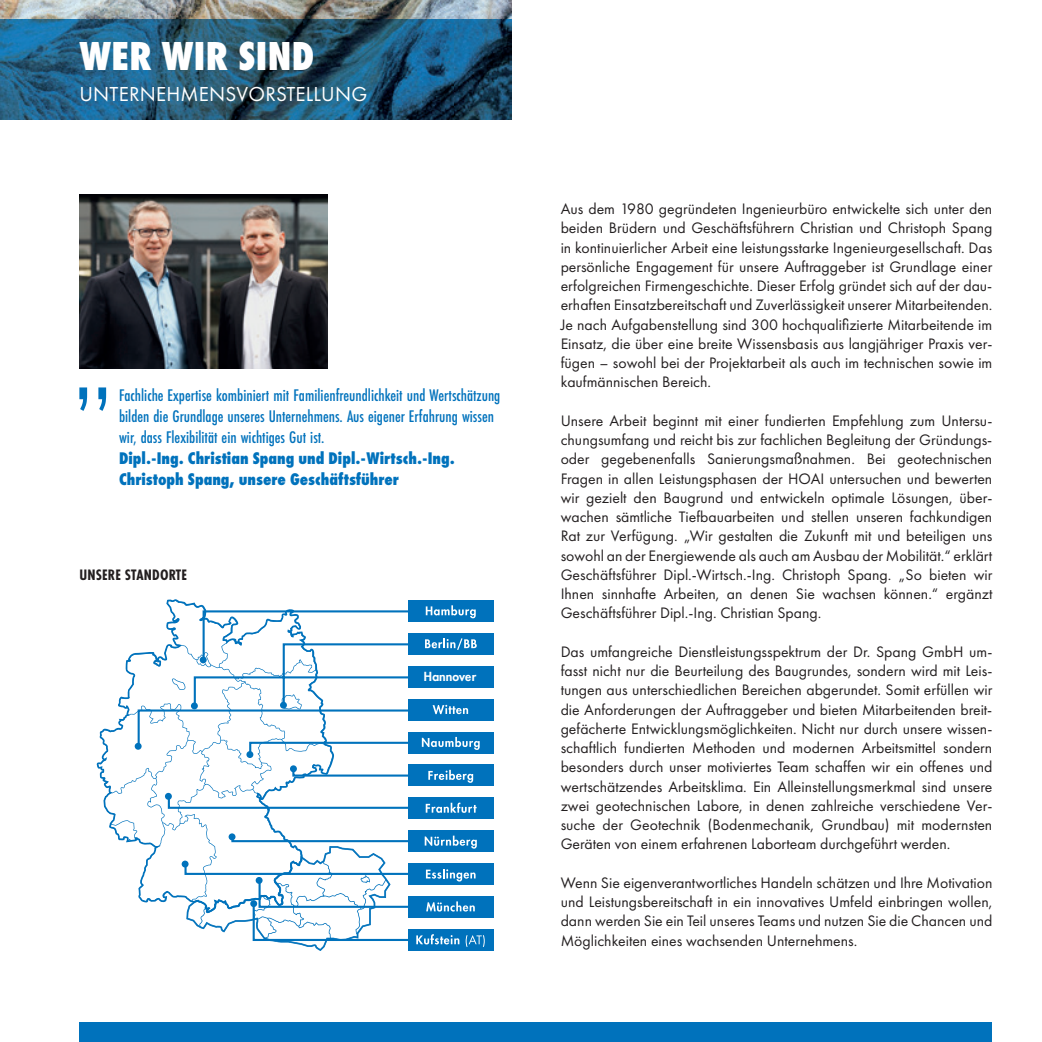
<style>
.page{position:relative;width:1042px;height:1042px;background:#fff}
.page>*{position:absolute;margin:0;border:0;box-sizing:border-box;transform-origin:0 0}
.t1{font:800 42px "Futura PT Cond";letter-spacing:.01em;color:#fff}
.t2{font:21px "Futura PT";letter-spacing:.01em;color:#fff}
.t3{font:500 17.5px/21px "Futura PT Cond";color:#0072bc}
.t4{font:800 17.5px/21px "Futura PT Cond";color:#0072bc}
.t5{font:15.75px/19.2px "Futura PT";color:#231f20;text-align:justify}
.t6{font:700 15.75px "Futura PT Cond";letter-spacing:.01em;color:#231f20}
.t7{font:800 12.25px "Futura Std";color:#fff}
</style>
<div class="page">
<img style="left:0;top:0;width:511px;height:119px">
<img style="left:79px;top:194px;width:248px;height:174px">
<svg style="left:79px;top:387px;width:27px;height:24px"></svg>
<div style="left:79px;top:1022px;width:913px;height:20px;background:#0072bc"></div>
<svg style="left:97px;top:599px;width:109px;height:244px"></svg>
<svg style="left:277px;top:942px;width:50px;height:9px"></svg>
<svg style="left:137px;top:609px;width:323px;height:333px"></svg>
<div style="left:191px;top:702px;width:7px;height:7px;background:#0072bc;border-radius:50%"></div>
<div style="left:135px;top:743px;width:7px;height:7px;background:#0072bc;border-radius:50%"></div>
<div style="left:165px;top:793px;width:7px;height:7px;background:#0072bc;border-radius:50%"></div>
<div style="left:182px;top:860px;width:7px;height:7px;background:#0072bc;border-radius:50%"></div>
<div style="left:229px;top:833px;width:6px;height:7px;background:#0072bc;border-radius:50%"></div>
<div style="left:246px;top:751px;width:7px;height:7px;background:#0072bc;border-radius:50%"></div>
<div style="left:290px;top:765px;width:7px;height:7px;background:#0072bc;border-radius:50%"></div>
<div style="left:280px;top:702px;width:7px;height:6px;background:#0072bc;border-radius:50%"></div>
<div style="left:200px;top:656px;width:7px;height:7px;background:#0072bc;border-radius:50%"></div>
<div style="left:250px;top:900px;width:7px;height:7px;background:#0072bc;border-radius:50%"></div>
<div style="left:256px;top:877px;width:7px;height:7px;background:#0072bc;border-radius:50%"></div>
<div style="left:408px;top:600px;width:86px;height:21px;background:#0072bc"></div>
<svg style="left:426px;top:605px;width:50px;height:13px"></svg>
<div style="left:408px;top:633px;width:86px;height:21px;background:#0072bc"></div>
<svg style="left:425px;top:638px;width:52px;height:12px"></svg>
<div style="left:408px;top:699px;width:86px;height:21px;background:#0072bc"></div>
<svg style="left:432px;top:705px;width:36px;height:9px"></svg>
<div style="left:408px;top:732px;width:86px;height:21px;background:#0072bc"></div>
<svg style="left:422px;top:737px;width:58px;height:13px"></svg>
<div style="left:408px;top:765px;width:86px;height:21px;background:#0072bc"></div>
<svg style="left:428px;top:770px;width:45px;height:13px"></svg>
<div style="left:408px;top:797px;width:86px;height:22px;background:#0072bc"></div>
<svg style="left:426px;top:802px;width:50px;height:11px"></svg>
<div style="left:408px;top:830px;width:86px;height:22px;background:#0072bc"></div>
<svg style="left:425px;top:835px;width:52px;height:13px"></svg>
<div style="left:408px;top:863px;width:86px;height:22px;background:#0072bc"></div>
<svg style="left:426px;top:869px;width:49px;height:12px"></svg>
<div style="left:408px;top:896px;width:86px;height:21px;background:#0072bc"></div>
<svg style="left:426px;top:901px;width:49px;height:10px"></svg>
<div style="left:408px;top:929px;width:86px;height:21px;background:#0072bc"></div>
<svg style="left:416px;top:934px;width:43px;height:10px"></svg>
<svg style="left:466px;top:935px;width:19px;height:12px"></svg>
<div style="left:408px;top:666px;width:86px;height:21px;background:#0072bc"></div>
<h1 class="t1" style="left:80px;top:31px;width:236px">WER WIR SIND</h1>
<h2 class="t2" style="left:79px;top:82px;width:289px">UNTERNEHMENSVORSTELLUNG</h2>
<p class="t3" style="left:119px;top:384px;width:383px">Fachliche Expertise kombiniert mit Familienfreundlichkeit und Wertschätzung bilden die Grundlage unseres Unternehmens. Aus eigener Erfahrung wissen wir, dass Flexibilität ein wichtiges Gut ist.</p>
<p class="t4" style="left:119px;top:447px;width:337px">Dipl.-Ing. Christian Spang und Dipl.-Wirtsch.-Ing.<br>Christoph Spang, unsere Geschäftsführer</p>
<p class="t6" style="left:79px;top:566px;width:109px">UNSERE STANDORTE</p>
<p class="t7" style="left:424px;top:669px;width:54px">Hannover</p>
<p class="t5" style="left:561px;top:199px;width:433px">Aus dem 1980 gegründeten Ingenieurbüro entwickelte sich unter den beiden Brüdern und Geschäftsführern Christian und Christoph Spang in kontinuierlicher Arbeit eine leistungsstarke Ingenieurgesellschaft. Das persönliche Engagement für unsere Auftraggeber ist Grundlage einer erfolgreichen Firmengeschichte. Dieser Erfolg gründet sich auf der dau&shy;erhaften Einsatzbereitschaft und Zuverlässigkeit unserer Mitarbeitenden.<br>Je nach Aufgabenstellung sind 300 hochqualifizierte Mitarbeitende im Einsatz, die über eine breite Wissensbasis aus langjähriger Praxis ver&shy;fügen – sowohl bei der Projektarbeit als auch im technischen sowie im kaufmännischen Bereich.</p>
<p class="t5" style="left:561px;top:411px;width:433px">Unsere Arbeit beginnt mit einer fundierten Empfehlung zum Untersu&shy;chungsumfang und reicht bis zur fachlichen Begleitung der Gründungs&shy;oder gegebenenfalls Sanierungsmaßnahmen. Bei geotechnischen Fragen in allen Leistungsphasen der HOAI untersuchen und bewerten wir gezielt den Baugrund und entwickeln optimale Lösungen, über&shy;wachen sämtliche Tiefbauarbeiten und stellen unseren fachkundigen Rat zur Verfügung. „Wir gestalten die Zukunft mit und beteiligen uns sowohl an der Energiewende als auch am Ausbau der Mobilität.“ erklärt Geschäftsführer Dipl.-Wirtsch.-Ing. Christoph Spang. „So bieten wir Ihnen sinnhafte Arbeiten, an denen Sie wachsen können.“ ergänzt Geschäftsführer Dipl.-Ing. Christian Spang.</p>
<p class="t5" style="left:561px;top:642px;width:433px">Das umfangreiche Dienstleistungsspektrum der Dr. Spang GmbH um&shy;fasst nicht nur die Beurteilung des Baugrundes, sondern wird mit Leis&shy;tungen aus unterschiedlichen Bereichen abgerundet. Somit erfüllen wir die Anforderungen der Auftraggeber und bieten Mitarbeitenden breit&shy;gefächerte Entwicklungsmöglichkeiten. Nicht nur durch unsere wissen&shy;schaftlich fundierten Methoden und modernen Arbeitsmittel sondern besonders durch unser motiviertes Team schaffen wir ein offenes und wertschätzendes Arbeitsklima. Ein Alleinstellungsmerkmal sind unsere zwei geotechnischen Labore, in denen zahlreiche verschiedene Ver&shy;suche der Geotechnik (Bodenmechanik, Grundbau) mit modernsten Geräten von einem erfahrenen Laborteam durchgeführt werden.</p>
<p class="t5" style="left:561px;top:873px;width:433px">Wenn Sie eigenverantwortliches Handeln schätzen und Ihre Motivation und Leistungsbereitschaft in ein innovatives Umfeld einbringen wollen, dann werden Sie ein Teil unseres Teams und nutzen Sie die Chancen und Möglichkeiten eines wachsenden Unternehmens.</p>
</div>
